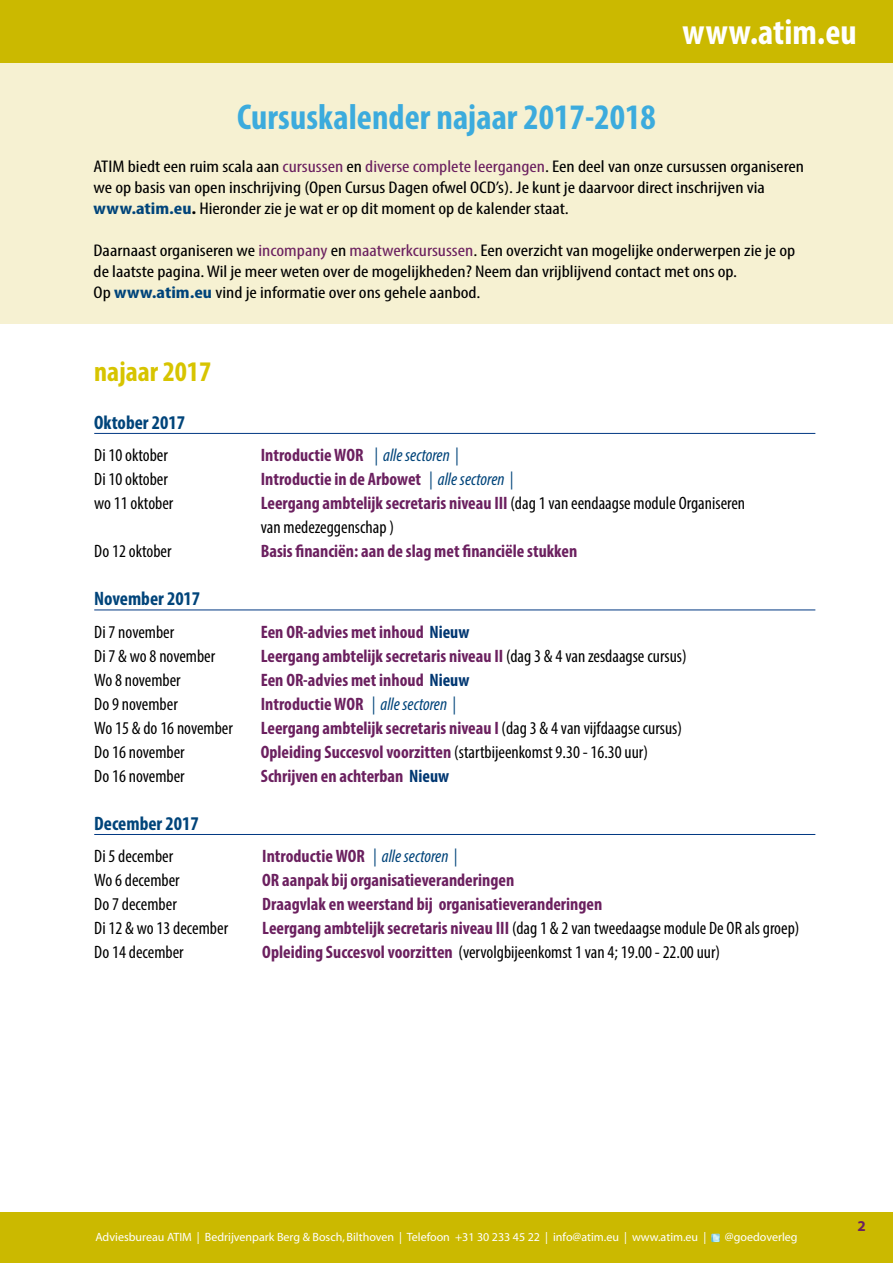
<style>
.page{position:relative;width:893px;height:1263px;background:#fff}
.page>*{position:absolute;margin:0;border:0;box-sizing:border-box;transform-origin:0 0}
.t1{font:700 condensed 36px "Myriad Pro";color:#3cabdd}
.t2{font:700 condensed 36px "Myriad Pro";color:#fff}
.t3{font:700 condensed 28.5px "Myriad Pro";color:#d7c400}
.t4{font:700 condensed 19.5px "Myriad Pro";color:#00447a}
.t5{font:condensed 18px/24px "Myriad Pro";color:#000}
.t6{font:700 condensed 18px "Myriad Pro";color:#6b205f}
.t7{font:condensed 16.95px/21px "Myriad Pro";color:#000;scale:1.2 1}
.t8{font:700 15px "Myriad";color:#6b205f}
.t9{font:12px "Myriad";color:#fff}
.s1{color:#6b205f}
.s2{font-weight:700;color:#00447a}
.s3{font-weight:700}
.s4{font-weight:400;font-style:italic;color:#00447a}
.s5{font-weight:700;color:#6b205f}
.s6{color:#003772}
.s7{font-weight:400;color:#000}
</style>
<div class="page">
<div style="left:0;top:1212px;width:893px;height:51px;background:#cbb900"></div>
<svg style="left:711px;top:1234px;width:9px;height:8px"></svg>
<div style="left:0;top:60px;width:893px;height:264px;background:#f6f1d2"></div>
<div style="left:0;top:0;width:893px;height:63px;background:#cbb900"></div>
<hr style="left:94px;top:433px;width:721px;height:1px;background:#003882">
<hr style="left:94px;top:609px;width:721px;height:1px;background:#003882">
<hr style="left:94px;top:834px;width:721px;height:1px;background:#003882">
<h1 class="t2" style="left:682px;top:10px;width:176px">www.atim.eu</h1>
<h1 class="t1" style="left:237px;top:94px;width:420px">Cursuskalender najaar 2017-2018</h1>
<p class="t7" style="left:94px;top:156px;width:594px">ATIM biedt een ruim scala aan <span class="s1">cursussen</span> en <span class="s1">diverse complete leergangen</span>. Een deel van onze cursussen organiseren we op basis van open inschrijving (Open Cursus Dagen ofwel OCD’s). Je kunt je daarvoor direct inschrijven via <span class="s2">www.atim.eu</span><span class="s3">.</span> Hieronder zie je wat er op dit moment op de kalender staat.</p>
<p class="t7" style="left:94px;top:240px;width:586px">Daarnaast organiseren we <span class="s1">incompany</span> en <span class="s1">maatwerkcursussen</span>. Een overzicht van mogelijke onderwerpen zie je op de laatste pagina. Wil je meer weten over de mogelijkheden? Neem dan vrijblijvend contact met ons op.<br>Op <span class="s2">www.atim.eu</span> vind je informatie over ons gehele aanbod.</p>
<h2 class="t3" style="left:94px;top:353px;width:118px">najaar 2017</h2>
<p class="t4" style="left:94px;top:410px;width:92px">Oktober 2017</p>
<p class="t5" style="left:94px;top:443px;width:75px">Di 10 oktober</p>
<p class="t6" style="left:261px;top:444px;width:199px">Introductie WOR <span class="s4">| alle sectoren |</span></p>
<p class="t5" style="left:94px;top:467px;width:75px">Di 10 oktober</p>
<p class="t6" style="left:261px;top:468px;width:254px">Introductie in de Arbowet <span class="s4">| alle sectoren |</span></p>
<p class="t5" style="left:94px;top:491px;width:81px">wo 11 oktober</p>
<p class="t5" style="left:261px;top:491px;width:486px"><span class="s5">Leergang ambtelijk secretaris niveau III</span> (dag 1 van eendaagse module Organiseren van medezeggenschap )</p>
<p class="t5" style="left:94px;top:539px;width:79px">Do 12 oktober</p>
<p class="t6" style="left:261px;top:540px;width:318px">Basis financiën: aan de slag met financiële stukken</p>
<p class="t4" style="left:94px;top:586px;width:108px">November 2017</p>
<p class="t5" style="left:94px;top:620px;width:81px">Di 7 november</p>
<p class="t6" style="left:261px;top:620px;width:210px">Een OR-advies met inhoud <span class="s6">Nieuw</span></p>
<p class="t5" style="left:94px;top:644px;width:123px">Di 7 &amp; wo 8 november</p>
<p class="t6" style="left:261px;top:644px;width:427px">Leergang ambtelijk secretaris niveau II <span class="s7">(dag 3 &amp; 4 van zesdaagse cursus)</span></p>
<p class="t5" style="left:94px;top:667px;width:88px">Wo 8 november</p>
<p class="t6" style="left:261px;top:668px;width:210px">Een OR-advies met inhoud <span class="s6">Nieuw</span></p>
<p class="t5" style="left:94px;top:691px;width:85px">Do 9 november</p>
<p class="t6" style="left:261px;top:692px;width:196px">Introductie WOR <span class="s4">| alle sectoren |</span></p>
<p class="t5" style="left:94px;top:715px;width:140px">Wo 15 &amp; do 16 november</p>
<p class="t6" style="left:261px;top:716px;width:423px">Leergang ambtelijk secretaris niveau I <span class="s7">(dag 3 &amp; 4 van vijfdaagse cursus)</span></p>
<p class="t5" style="left:94px;top:739px;width:92px">Do 16 november</p>
<p class="t5" style="left:261px;top:739px;width:389px"><span class="s5">Opleiding Succesvol voorzitten</span> (startbijeenkomst 9.30 - 16.30 uur)</p>
<p class="t5" style="left:94px;top:763px;width:92px">Do 16 november</p>
<p class="t6" style="left:261px;top:764px;width:190px">Schrijven en achterban <span class="s6">Nieuw</span></p>
<p class="t4" style="left:94px;top:811px;width:106px">December 2017</p>
<p class="t5" style="left:94px;top:844px;width:80px">Di 5 december</p>
<p class="t6" style="left:262px;top:845px;width:196px">Introductie WOR <span class="s4">| alle sectoren |</span></p>
<p class="t5" style="left:94px;top:868px;width:87px">Wo 6 december</p>
<p class="t6" style="left:262px;top:869px;width:253px">OR aanpak bij organisatieveranderingen</p>
<p class="t5" style="left:94px;top:892px;width:84px">Do 7 december</p>
<p class="t6" style="left:262px;top:893px;width:342px">Draagvlak en weerstand bij organisatieveranderingen</p>
<p class="t5" style="left:94px;top:916px;width:135px">Di 12 &amp; wo 13 december</p>
<p class="t5" style="left:262px;top:916px;width:539px"><span class="s5">Leergang ambtelijk secretaris niveau III</span> (dag 1 &amp; 2 van tweedaagse module De OR als groep)</p>
<p class="t5" style="left:94px;top:940px;width:91px">Do 14 december</p>
<p class="t5" style="left:262px;top:940px;width:459px"><span class="s5">Opleiding Succesvol voorzitten</span> (vervolgbijeenkomst 1 van 4; 19.00 - 22.00 uur)</p>
<p class="t9" style="left:95px;top:1231px;width:612px">Adviesbureau ATIM | Bedrijvenpark Berg &amp; Bosch, Bilthoven | Telefoon +31 30 233 45 22 | info@atim.eu | www.atim.eu |</p>
<p class="t9" style="left:725px;top:1231px;width:74px">@goedoverleg</p>
<p class="t8" style="left:857px;top:1218px;width:10px">2</p>
</div>
